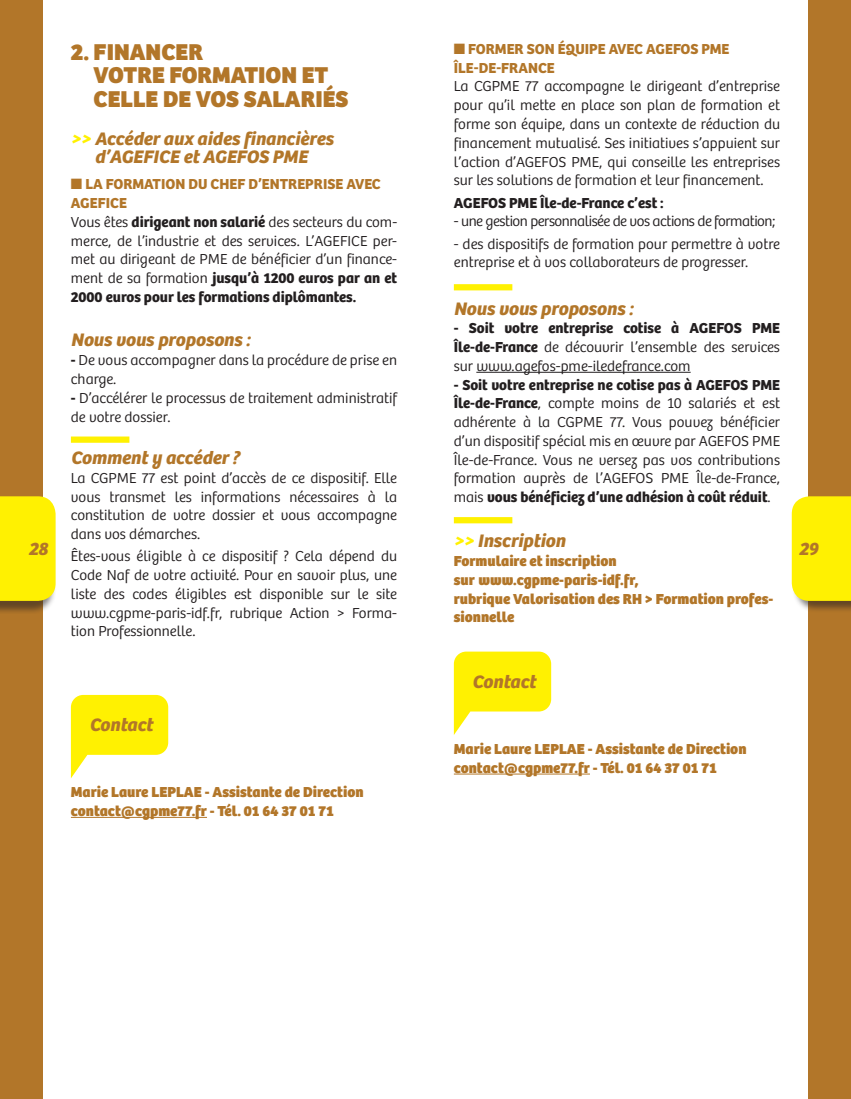
<style>
.page{position:relative;width:851px;height:1099px;background:#fff}
.page>*{position:absolute;margin:0;border:0;box-sizing:border-box;transform-origin:0 0}
.t1{font:800 23.75px/23.8px "Bree";color:#b27629}
.t2{font:italic 700 18.75px/18.8px "Bree";color:#b27629;text-align:center}
.t3{font:300 15px/18.8px "Bree";color:#231f20;text-align:justify}
.t4{font:800 15px/18.8px "Bree";color:#b27629}
.t5{font:300 15px "Bree";letter-spacing:-.03em;color:#231f20}
.t6{font:700 15px/18.8px "Bree";color:#b27629}
.t7{font:700 15px "Bree";color:#231f20}
.s1{font-weight:700}
.s2{color:#fff101}
.s3{color:#b27629}
.s4{font-weight:700;color:#b27629}
</style>
<div class="page">
<div style="left:808px;top:0;width:42px;height:1098px;background:#b27629"></div>
<div style="left:0;top:0;width:43px;height:1098px;background:#b27629"></div>
<div style="left:791px;top:496px;width:59px;height:117px;background:#231f20;opacity:.55"></div>
<div style="left:791px;top:496px;width:59px;height:105px;background:#fff101"></div>
<div style="left:0;top:497px;width:57px;height:117px;background:#231f20;opacity:.55"></div>
<div style="left:0;top:496px;width:56px;height:105px;background:#fff101"></div>
<hr style="left:71px;top:817px;width:136px;height:1px;background:#b27629">
<div style="left:71px;top:436px;width:58px;height:7px;background:#fff101"></div>
<svg style="left:71px;top:695px;width:97px;height:83px"></svg>
<hr style="left:476px;top:372px;width:214px;height:1px;background:#231f20">
<hr style="left:454px;top:773px;width:136px;height:1px;background:#b27629">
<div style="left:454px;top:284px;width:58px;height:6px;background:#fff101"></div>
<div style="left:454px;top:517px;width:58px;height:6px;background:#fff101"></div>
<svg style="left:454px;top:651px;width:97px;height:84px"></svg>
<p class="t6" style="left:454px;top:40px;width:277px">■ FORMER SON ÉQUIPE AVEC AGEFOS PME<br>ÎLE-DE-FRANCE</p>
<p class="t3" style="left:454px;top:77px;width:328px">La CGPME 77 accompagne le dirigeant d’entreprise pour qu’il mette en place son plan de formation et forme son équipe, dans un contexte de réduction du financement mutualisé. Ses initiatives s’appuient sur l’action d’AGEFOS PME, qui conseille les entreprises sur les solutions de formation et leur financement.</p>
<p class="t7" style="left:454px;top:193px;width:211px">AGEFOS PME Île-de-France c’est :</p>
<p class="t5" style="left:454px;top:213px;width:323px">- une gestion personnalisée de vos actions de formation;</p>
<p class="t3" style="left:454px;top:234px;width:328px">- des dispositifs de formation pour permettre à votre entreprise et à vos collaborateurs de progresser.</p>
<p class="t2" style="left:454px;top:299px;width:181px">Nous vous proposons :</p>
<p class="t3" style="left:454px;top:319px;width:327px"><span class="s1">- Soit votre entreprise cotise à AGEFOS PME Île-de-France</span> de découvrir l’ensemble des services sur www.agefos-pme-iledefrance.com</p>
<p class="t3" style="left:454px;top:375px;width:328px"><span class="s1">- Soit votre entreprise ne cotise pas à AGEFOS PME Île-de-France</span>, compte moins de 10 salariés et est adhérente à la CGPME 77. Vous pouvez bénéficier d’un dispositif spécial mis en œuvre par AGEFOS PME Île-de-France. Vous ne versez pas vos contributions formation auprès de l’AGEFOS PME Île-de-France, mais <span class="s1">vous bénéficiez d’une adhésion à coût réduit</span>.</p>
<p class="t2" style="left:454px;top:532px;width:113px"><span class="s2">&gt;&gt;</span> Inscription</p>
<p class="t4" style="left:454px;top:552px;width:321px">Formulaire et inscription<br>sur www.cgpme-paris-idf.fr,<br>rubrique Valorisation des RH &gt; Formation profes&shy;sionnelle</p>
<h1 class="t1" style="left:94px;top:40px;width:256px;text-indent:-23px">2. FINANCER<br>VOTRE FORMATION ET<br>CELLE DE VOS SALARIÉS</h1>
<p class="t2" style="left:71px;top:129px;width:264px"><span class="s2">&gt;&gt;</span> Accéder aux aides financières d’AGEFICE et AGEFOS PME</p>
<p class="t3" style="left:71px;top:175px;width:328px;text-align:left"><span class="s3">■</span> <span class="s4">LA FORMATION DU CHEF D’ENTREPRISE AVEC AGEFICE<br></span>Vous êtes <span class="s1">dirigeant non salarié</span> des secteurs du com&shy;merce, de l’industrie et des services. L’AGEFICE per&shy;met au dirigeant de PME de bénéficier d’un finance&shy;ment de sa formation <span class="s1">jusqu’à 1200 euros par an et 2000 euros pour les formations diplômantes.</span></p>
<p class="t2" style="left:71px;top:331px;width:181px">Nous vous proposons :</p>
<p class="t3" style="left:71px;top:351px;width:327px"><span class="s1">-</span> De vous accompagner dans la procédure de prise en charge.</p>
<p class="t3" style="left:71px;top:388px;width:327px"><span class="s1">-</span> D’accélérer le processus de traitement administratif de votre dossier.</p>
<p class="t2" style="left:71px;top:448px;width:170px">Comment y accéder ?</p>
<p class="t3" style="left:71px;top:468px;width:327px">La CGPME 77 est point d’accès de ce dispositif. Elle vous transmet les informations nécessaires à la constitution de votre dossier et vous accompagne dans vos démarches.</p>
<p class="t3" style="left:71px;top:547px;width:328px">Êtes-vous éligible à ce dispositif ? Cela dépend du Code Naf de votre activité. Pour en savoir plus, une liste des codes éligibles est disponible sur le site www.cgpme-paris-idf.fr, rubrique Action &gt; Forma&shy;tion Professionnelle.</p>
<p class="t2" style="left:28px;top:540px;width:21px">28</p>
<p class="t2" style="left:798px;top:540px;width:21px">29</p>
<p class="t2" style="left:89px;top:716px;width:65px">Contact</p>
<p class="t4" style="left:71px;top:782px;width:294px">Marie Laure LEPLAE - Assistante de Direction contact@cgpme77.fr - Tél. 01 64 37 01 71</p>
<p class="t2" style="left:472px;top:672px;width:65px">Contact</p>
<p class="t4" style="left:454px;top:739px;width:294px">Marie Laure LEPLAE - Assistante de Direction contact@cgpme77.fr - Tél. 01 64 37 01 71</p>
</div>
